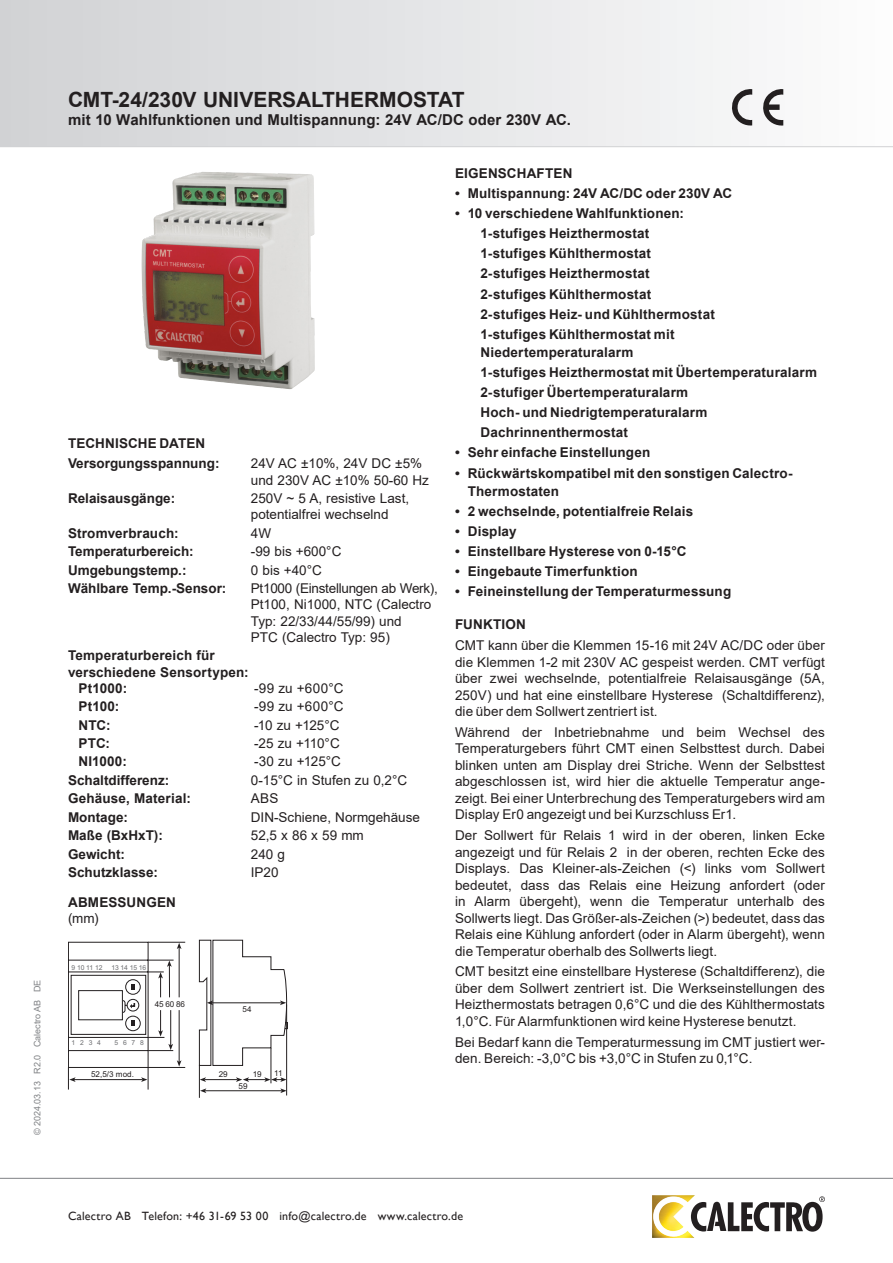
<style>
.page{position:relative;width:893px;height:1263px;background:#fff}
.page>*{position:absolute;margin:0;border:0;box-sizing:border-box;transform-origin:0 0}
.data_huvudrubrik{font:700 21px "Arial";letter-spacing:-.005em;color:#231f20}
.data_underrubrik{font:700 15px "Arial";letter-spacing:.01em;color:#231f20}
.data_bröd{font:13.5px/16.5px "Arial";color:#231f20;text-align:justify}
.data_egenskaper{font:700 13.5px/18px "Arial";letter-spacing:.015em;color:#231f20}
.data_fet{font:700 13.5px "Arial";letter-spacing:.01em;color:#231f20}
.data_fet-2{font:13.5px "Arial";color:#231f20}
.t1{font:12px "Gill Sans";letter-spacing:.02em;color:#231f20}
.t2{font:9px "Arial";color:#808285}
.t3{font:8.1px "Arial";color:#231f20}
.t4{font:6.75px "Arial";letter-spacing:-.01em;color:#6c6d70}
</style>
<div class="page">
<div style="left:0;top:0;width:893px;height:147px;background:linear-gradient(to right,#d0d1d4,#fcfdfd)"></div>
<hr style="left:0;top:146px;width:893px;height:1px;background:#d1d2d4">
<hr style="left:0;top:1178px;width:893px;height:1px;background:#808285">
<svg style="left:731px;top:89px;width:21px;height:37px"></svg>
<svg style="left:762px;top:89px;width:21px;height:37px"></svg>
<svg style="left:697px;top:1196px;width:128px;height:36px"></svg>
<img style="left:652px;top:1195px;width:45px;height:43px">
<img style="left:141px;top:172px;width:174px;height:217px">
<hr style="left:148px;top:1067px;width:37px;height:1px;background:#231f20">
<hr style="left:148px;top:942px;width:37px;height:1px;background:#231f20">
<hr style="left:204px;top:1079px;width:34px;height:1px;background:#231f20">
<svg style="left:200px;top:1077px;width:6px;height:5px"></svg>
<svg style="left:236px;top:1077px;width:50px;height:5px"></svg>
<svg style="left:199px;top:940px;width:89px;height:126px"></svg>
<hr style="left:205px;top:1090px;width:77px;height:1px;background:#231f20">
<svg style="left:200px;top:1088px;width:6px;height:5px"></svg>
<svg style="left:280px;top:1088px;width:6px;height:5px"></svg>
<hr style="left:199px;top:1065px;width:1px;height:33px;background:#231f20">
<hr style="left:271px;top:1048px;width:1px;height:35px;background:#231f20">
<hr style="left:286px;top:1004px;width:1px;height:91px;background:#231f20">
<svg style="left:68px;top:941px;width:113px;height:148px"></svg>
<p class="t2" style="left:31px;top:1135px;width:157px;rotate:-90deg">© 2024.03.13 R2.0 Calectro AB DE</p>
<p class="data_huvudrubrik" style="left:68px;top:85px;width:398px">CMT-24/230V UNIVERSALTHERMOSTAT</p>
<p class="data_underrubrik" style="left:68px;top:109px;width:505px">mit 10 Wahlfunktionen und Multispannung: 24V AC/DC oder 230V AC.</p>
<p class="data_fet" style="left:68px;top:434px;width:139px">TECHNISCHE DATEN</p>
<p class="data_egenskaper" style="left:68px;top:455px;width:153px">Versorgungsspannung:</p>
<p class="data_bröd" style="left:251px;top:455px;width:180px">24V AC ±10%, 24V DC ±5% und 230V AC ±10% 50-60 Hz</p>
<p class="data_egenskaper" style="left:68px;top:489px;width:109px">Relaisausgänge:</p>
<p class="data_bröd" style="left:251px;top:490px;width:160px">250V ~ 5 A, resistive Last, potentialfrei wechselnd</p>
<p class="data_egenskaper" style="left:68px;top:524px;width:112px">Stromverbrauch:</p>
<p class="data_bröd" style="left:251px;top:525px;width:22px">4W</p>
<p class="data_egenskaper" style="left:68px;top:543px;width:127px">Temperaturbereich:</p>
<p class="data_bröd" style="left:251px;top:543px;width:92px">-99 bis +600°C</p>
<p class="data_egenskaper" style="left:68px;top:561px;width:120px">Umgebungstemp.:</p>
<p class="data_bröd" style="left:251px;top:562px;width:73px">0 bis +40°C</p>
<p class="data_egenskaper" style="left:68px;top:579px;width:160px">Wählbare Temp.-Sensor:</p>
<p class="data_bröd" style="left:251px;top:580px;width:189px;text-align:left">Pt1000 (Einstellungen ab Werk),<br>Pt100, Ni1000, NTC (Calectro<br>Typ: 22/33/44/55/99) und<br>PTC (Calectro Typ: 95)</p>
<p class="data_egenskaper" style="left:68px;top:647px;width:148px">Temperaturbereich für</p>
<p class="data_egenskaper" style="left:68px;top:663px;width:182px">verschiedene Sensortypen:</p>
<p class="data_egenskaper" style="left:79px;top:679px;width:50px">Pt1000:</p>
<p class="data_bröd" style="left:254px;top:680px;width:91px">-99 zu +600°C</p>
<p class="data_egenskaper" style="left:79px;top:698px;width:42px">Pt100:</p>
<p class="data_bröd" style="left:254px;top:698px;width:91px">-99 zu +600°C</p>
<p class="data_egenskaper" style="left:79px;top:716px;width:33px">NTC:</p>
<p class="data_bröd" style="left:254px;top:716px;width:87px">-10 zu +125°C</p>
<p class="data_egenskaper" style="left:79px;top:734px;width:33px">PTC:</p>
<p class="data_bröd" style="left:254px;top:735px;width:87px">-25 zu +110°C</p>
<p class="data_egenskaper" style="left:79px;top:753px;width:50px">NI1000:</p>
<p class="data_bröd" style="left:254px;top:753px;width:89px">-30 zu +125°C</p>
<p class="data_egenskaper" style="left:68px;top:771px;width:103px">Schaltdifferenz:</p>
<p class="data_bröd" style="left:251px;top:772px;width:158px">0-15°C in Stufen zu 0,2°C</p>
<p class="data_egenskaper" style="left:68px;top:790px;width:124px">Gehäuse, Material:</p>
<p class="data_bröd" style="left:251px;top:790px;width:29px">ABS</p>
<p class="data_egenskaper" style="left:68px;top:808px;width:61px">Montage:</p>
<p class="data_bröd" style="left:251px;top:809px;width:171px">DIN-Schiene, Normgehäuse</p>
<p class="data_egenskaper" style="left:68px;top:827px;width:96px">Maße (BxHxT):</p>
<p class="data_bröd" style="left:251px;top:827px;width:114px">52,5 x 86 x 59 mm</p>
<p class="data_egenskaper" style="left:68px;top:845px;width:59px">Gewicht:</p>
<p class="data_bröd" style="left:251px;top:845px;width:36px">240 g</p>
<p class="data_egenskaper" style="left:68px;top:864px;width:92px">Schutzklasse:</p>
<p class="data_bröd" style="left:251px;top:864px;width:29px">IP20</p>
<p class="data_fet" style="left:68px;top:892px;width:109px">ABMESSUNGEN</p>
<p class="data_fet-2" style="left:68px;top:909px;width:32px">(mm)</p>
<p class="t4" style="left:72px;top:963px;width:32px">9 10 11 12</p>
<p class="t4" style="left:111px;top:963px;width:36px">13 14 15 16</p>
<p class="t3" style="left:155px;top:998px;width:32px">45 60 86</p>
<p class="t4" style="left:72px;top:1038px;width:31px">1 2 3 4</p>
<p class="t4" style="left:115px;top:1038px;width:31px">5 6 7 8</p>
<p class="t3" style="left:91px;top:1068px;width:44px">52,5/3 mod.</p>
<p class="t3" style="left:243px;top:1003px;width:11px">54</p>
<p class="t3" style="left:219px;top:1068px;width:11px">29</p>
<p class="t3" style="left:253px;top:1068px;width:11px">19</p>
<p class="t3" style="left:274px;top:1067px;width:10px">11</p>
<p class="t3" style="left:239px;top:1081px;width:11px">59</p>
<p class="data_fet" style="left:455px;top:164px;width:119px">EIGENSCHAFTEN</p>
<p class="data_egenskaper" style="left:455px;top:184px;width:279px">• Multispannung: 24V AC/DC oder 230V AC</p>
<p class="data_egenskaper" style="left:455px;top:204px;width:231px">• 10 verschiedene Wahlfunktionen:</p>
<p class="data_egenskaper" style="left:480px;top:225px;width:170px">1-stufiges Heizthermostat</p>
<p class="data_egenskaper" style="left:480px;top:245px;width:172px">1-stufiges Kühlthermostat</p>
<p class="data_egenskaper" style="left:480px;top:265px;width:171px">2-stufiges Heizthermostat</p>
<p class="data_egenskaper" style="left:480px;top:285px;width:172px">2-stufiges Kühlthermostat</p>
<p class="data_egenskaper" style="left:480px;top:305px;width:236px">2-stufiges Heiz- und Kühlthermostat</p>
<p class="data_egenskaper" style="left:480px;top:325px;width:195px">1-stufiges Kühlthermostat mit<br>Niedertemperaturalarm</p>
<p class="data_egenskaper" style="left:480px;top:363px;width:338px">1-stufiges Heizthermostat mit Übertemperaturalarm</p>
<p class="data_egenskaper" style="left:480px;top:383px;width:209px">2-stufiger Übertemperaturalarm</p>
<p class="data_egenskaper" style="left:480px;top:404px;width:229px">Hoch- und Niedrigtemperaturalarm</p>
<p class="data_egenskaper" style="left:480px;top:424px;width:149px">Dachrinnenthermostat</p>
<p class="data_egenskaper" style="left:455px;top:444px;width:197px">• Sehr einfache Einstellungen</p>
<p class="data_egenskaper" style="left:468px;top:464px;width:326px;text-indent:-13px">• Rückwärtskompatibel mit den sonstigen Calectro-<br>Thermostaten</p>
<p class="data_egenskaper" style="left:455px;top:502px;width:240px">• 2 wechselnde, potentialfreie Relais</p>
<p class="data_egenskaper" style="left:455px;top:522px;width:63px">• Display</p>
<p class="data_egenskaper" style="left:455px;top:542px;width:233px">• Einstellbare Hysterese von 0-15°C</p>
<p class="data_egenskaper" style="left:455px;top:562px;width:184px">• Eingebaute Timerfunktion</p>
<p class="data_egenskaper" style="left:455px;top:583px;width:278px">• Feineinstellung der Temperaturmessung</p>
<p class="data_fet" style="left:455px;top:615px;width:73px">FUNKTION</p>
<p class="data_bröd" style="left:455px;top:637px;width:371px">CMT kann über die Klemmen 15-16 mit 24V AC/DC oder über die Klemmen 1-2 mit 230V AC gespeist werden. CMT verfügt über zwei wechselnde, potentialfreie Relaisausgänge (5A, 250V) und hat eine einstellbare Hysterese (Schaltdifferenz), die über dem Sollwert zentriert ist.</p>
<p class="data_bröd" style="left:455px;top:724px;width:371px">Während der Inbetriebnahme und beim Wechsel des Temperaturgebers führt CMT einen Selbsttest durch. Dabei blinken unten am Display drei Striche. Wenn der Selbsttest abgeschlossen ist, wird hier die aktuelle Temperatur ange&shy;zeigt. Bei einer Unterbrechung des Temperaturgebers wird am Display Er0 angezeigt und bei Kurzschluss Er1.</p>
<p class="data_bröd" style="left:455px;top:827px;width:371px">Der Sollwert für Relais 1 wird in der oberen, linken Ecke angezeigt und für Relais 2 in der oberen, rechten Ecke des Displays. Das Kleiner-als-Zeichen (&lt;) links vom Sollwert bedeutet, dass das Relais eine Heizung anfordert (oder in Alarm übergeht), wenn die Temperatur unterhalb des Sollwerts liegt. Das Größer-als-Zeichen (&gt;) bedeutet, dass das Relais eine Kühlung anfordert (oder in Alarm übergeht), wenn die Temperatur oberhalb des Sollwerts liegt.</p>
<p class="data_bröd" style="left:455px;top:963px;width:371px">CMT besitzt eine einstellbare Hysterese (Schaltdifferenz), die über dem Sollwert zentriert ist. Die Werkseinstellungen des Heizthermostats betragen 0,6°C und die des Kühlthermostats 1,0°C. Für Alarmfunktionen wird keine Hysterese benutzt.</p>
<p class="data_bröd" style="left:455px;top:1033px;width:371px">Bei Bedarf kann die Temperaturmessung im CMT justiert wer&shy;den. Bereich: -3,0°C bis +3,0°C in Stufen zu 0,1°C.</p>
<p class="t1" style="left:68px;top:1209px;width:397px">Calectro AB Telefon: +46 31-69 53 00 info@calectro.de www.calectro.de</p>
</div>
